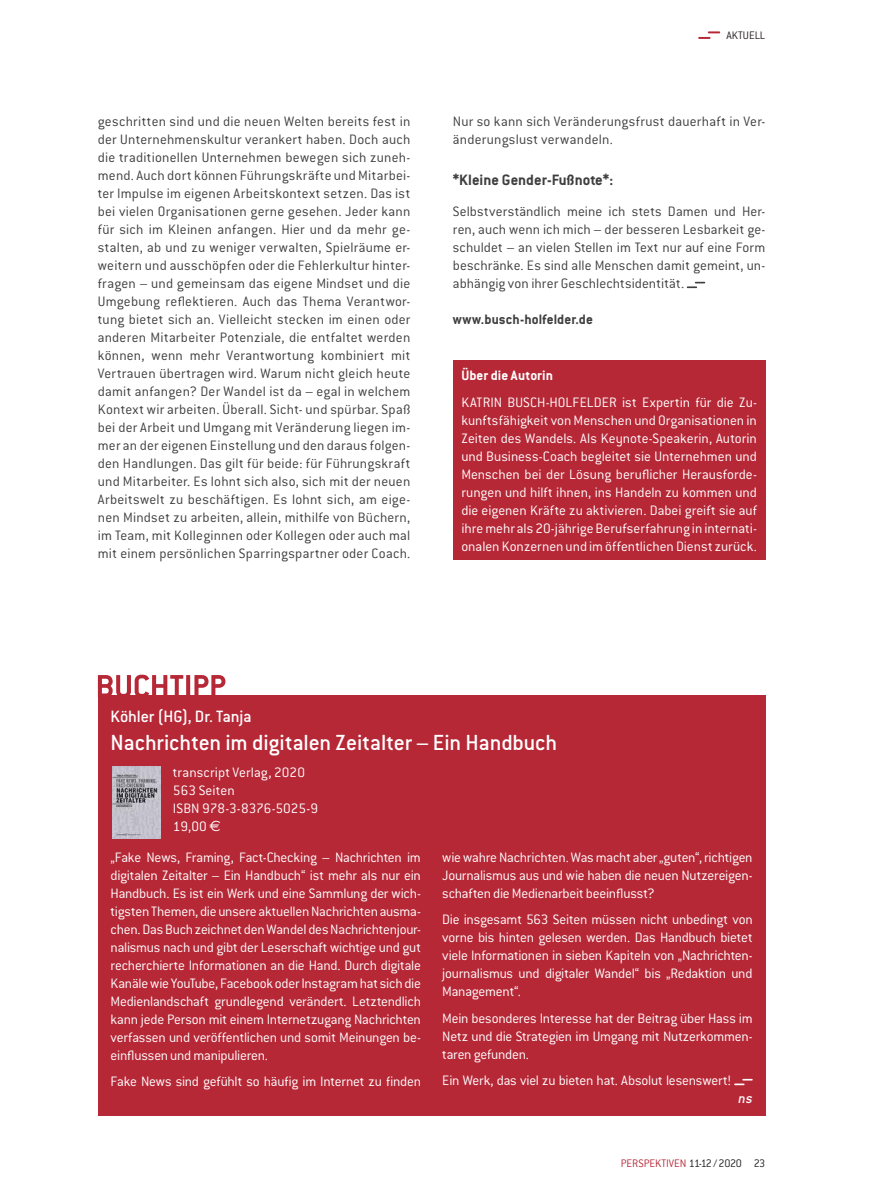
<style>
.page{position:relative;width:893px;height:1191px;background:#fff}
.page>*{position:absolute;margin:0;border:0;box-sizing:border-box;transform-origin:0 0}
.t1{font:500 24px "Conduit ITC";letter-spacing:-.01em;color:#fff}
.t2{font:500 18px "Conduit ITC";letter-spacing:-.005em;color:#fff}
.t3{font:700 16.5px "Conduit ITC";color:#3e3e3f}
.t4{font:300 15px/18px "Conduit ITC";letter-spacing:-.015em;color:#fff;text-align:justify}
.t5{font:300 15px/18px "Conduit ITC";letter-spacing:.01em;color:#3e3e3f;text-align:justify}
.t6{font:300 15px/18px "Conduit ITC";letter-spacing:.005em;color:#fff}
.t7{font:700 15px "Conduit ITC";letter-spacing:.005em;color:#3e3e3f}
.t8{font:700 15px "Conduit ITC";letter-spacing:.005em;color:#fff}
.t9{font:italic 500 15px "Conduit ITC";color:#fff}
.t10{font:300 12px "Conduit ITC";letter-spacing:-.01em;color:#b72837}
.t11{font:300 12px "Conduit ITC";color:#231f20}
.s1{font-family:"Euro Sans";font-weight:400}
.s2{color:#231f20}
</style>
<div class="page">
<svg style="left:698px;top:31px;width:22px;height:8px"></svg>
<svg style="left:687px;top:282px;width:18px;height:6px"></svg>
<div style="left:453px;top:360px;width:312px;height:199px;background:#b72837"></div>
<div style="left:98px;top:695px;width:667px;height:421px;background:#b72837"></div>
<svg style="left:734px;top:1078px;width:19px;height:7px"></svg>
<svg style="left:98px;top:674px;width:127px;height:21px"></svg>
<img style="left:113px;top:767px;width:47px;height:72px">
<p class="t11" style="left:726px;top:29px;width:40px">AKTUELL</p>
<p class="t5" style="left:98px;top:112px;width:314px">geschritten sind und die neuen Welten bereits fest in der Unternehmenskultur verankert haben. Doch auch die traditionellen Unternehmen bewegen sich zuneh&shy;mend. Auch dort können Führungskräfte und Mitarbei&shy;ter Impulse im eigenen Arbeitskontext setzen. Das ist bei vielen Organisationen gerne gesehen. Jeder kann für sich im Kleinen anfangen. Hier und da mehr ge&shy;stalten, ab und zu weniger verwalten, Spielräume er&shy;weitern und ausschöpfen oder die Fehlerkultur hinter&shy;fragen – und gemeinsam das eigene Mindset und die Umgebung reflektieren. Auch das Thema Verantwor&shy;tung bietet sich an. Vielleicht stecken im einen oder anderen Mitarbeiter Potenziale, die entfaltet werden können, wenn mehr Verantwortung kombiniert mit Vertrauen übertragen wird. Warum nicht gleich heute damit anfangen? Der Wandel ist da – egal in welchem Kontext wir arbeiten. Überall. Sicht- und spürbar. Spaß bei der Arbeit und Umgang mit Veränderung liegen im&shy;mer an der eigenen Einstellung und den daraus folgen&shy;den Handlungen. Das gilt für beide: für Führungskraft und Mitarbeiter. Es lohnt sich also, sich mit der neuen Arbeitswelt zu beschäftigen. Es lohnt sich, am eige&shy;nen Mindset zu arbeiten, allein, mithilfe von Büchern, im Team, mit Kolleginnen oder Kollegen oder auch mal mit einem persönlichen Sparringspartner oder Coach.</p>
<p class="t5" style="left:453px;top:112px;width:314px">Nur so kann sich Veränderungsfrust dauerhaft in Ver&shy;änderungslust verwandeln.</p>
<p class="t3" style="left:453px;top:170px;width:162px">*Kleine Gender-Fußnote*:</p>
<p class="t5" style="left:453px;top:202px;width:314px">Selbstverständlich meine ich stets Damen und Her&shy;ren, auch wenn ich mich – der besseren Lesbarkeit ge&shy;schuldet – an vielen Stellen im Text nur auf eine Form beschränke. Es sind alle Menschen damit gemeint, un&shy;abhängig von ihrer Geschlechtsidentität.</p>
<p class="t7" style="left:453px;top:311px;width:142px">www.busch-holfelder.de</p>
<p class="t8" style="left:461px;top:366px;width:93px">Über die Autorin</p>
<p class="t4" style="left:461px;top:393px;width:297px">KATRIN BUSCH-HOLFELDER ist Expertin für die Zu&shy;kunftsfähigkeit von Menschen und Organisationen in Zeiten des Wandels. Als Keynote-Speakerin, Autorin und Business-Coach begleitet sie Unternehmen und Menschen bei der Lösung beruflicher Herausforde&shy;rungen und hilft ihnen, ins Handeln zu kommen und die eigenen Kräfte zu aktivieren. Dabei greift sie auf ihre mehr als 20-jährige Berufserfahrung in internati&shy;onalen Konzernen und im öffentlichen Dienst zurück.</p>
<p class="t2" style="left:111px;top:706px;width:143px">Köhler (HG), Dr. Tanja</p>
<h1 class="t1" style="left:111px;top:729px;width:448px">Nachrichten im digitalen Zeitalter – Ein Handbuch</h1>
<p class="t6" style="left:173px;top:763px;width:147px">transcript Verlag, 2020<br>563 Seiten<br>ISBN 978-3-8376-5025-9<br>19,00 <span class="s1">€</span></p>
<p class="t4" style="left:111px;top:848px;width:312px">„Fake News, Framing, Fact-Checking – Nachrichten im digitalen Zeitalter – Ein Handbuch“ ist mehr als nur ein Handbuch. Es ist ein Werk und eine Sammlung der wich&shy;tigsten Themen, die unsere aktuellen Nachrichten ausma&shy;chen. Das Buch zeichnet den Wandel des Nachrichtenjour&shy;nalismus nach und gibt der Leserschaft wichtige und gut recherchierte Informationen an die Hand. Durch digitale Kanäle wie YouTube, Facebook oder Instagram hat sich die Medienlandschaft grundlegend verändert. Letztendlich kann jede Person mit einem Internetzugang Nachrichten verfassen und veröffentlichen und somit Meinungen be&shy;einflussen und manipulieren.</p>
<p class="t4" style="left:111px;top:1072px;width:312px">Fake News sind gefühlt so häufig im Internet zu finden</p>
<p class="t4" style="left:442px;top:848px;width:312px">wie wahre Nachrichten. Was macht aber „guten“, richtigen Journalismus aus und wie haben die neuen Nutzereigen&shy;schaften die Medienarbeit beeinflusst?</p>
<p class="t4" style="left:442px;top:910px;width:312px">Die insgesamt 563 Seiten müssen nicht unbedingt von vorne bis hinten gelesen werden. Das Handbuch bietet viele Informationen in sieben Kapiteln von „Nachrichten&shy;journalismus und digitaler Wandel“ bis „Redaktion und Management“.</p>
<p class="t4" style="left:442px;top:1009px;width:312px">Mein besonderes Interesse hat der Beitrag über Hass im Netz und die Strategien im Umgang mit Nutzerkommen&shy;taren gefunden.</p>
<p class="t4" style="left:442px;top:1071px;width:290px">Ein Werk, das viel zu bieten hat. Absolut lesenswert!</p>
<p class="t9" style="left:739px;top:1090px;width:16px">ns</p>
<p class="t10" style="left:621px;top:1156px;width:146px">PERSPEKTIVEN <span class="s2">11-12/2020 23</span></p>
</div>
